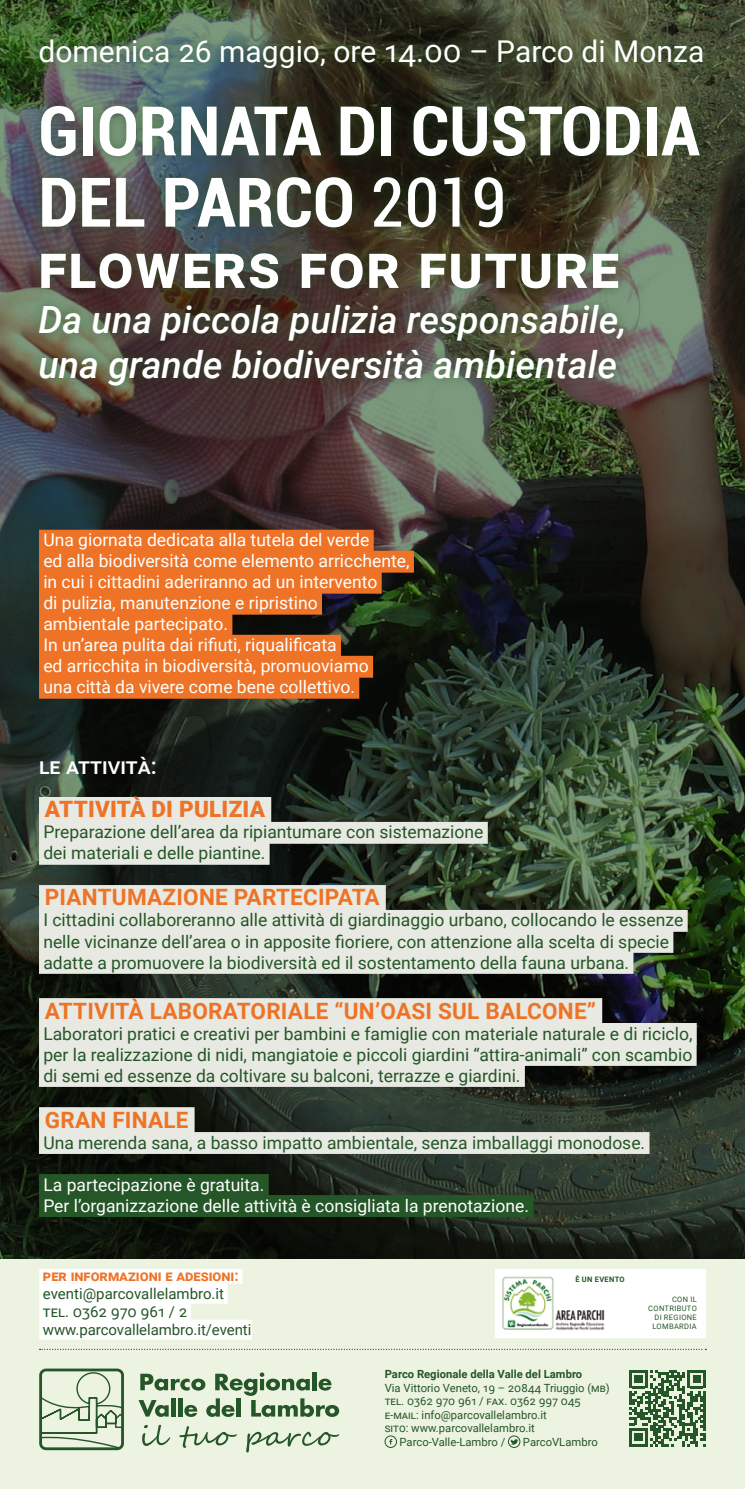
<style>
.page{position:relative;width:745px;height:1489px;background:#fff}
.page>*{position:absolute;margin:0;border:0;box-sizing:border-box;transform-origin:0 0}
.t1{font:700 condensed 71.25px/71.2px "Roboto";color:#fff}
.t2{font:700 60px "Roboto";color:#fff}
.t3{font:italic 500 37.5px/45px "Roboto";color:#fff}
.t4{font:30px "Roboto";color:#fff}
.t5{font:700 22.5px "Roboto";letter-spacing:.01em;color:#ee7326}
.t6{font:900 22.5px "Roboto";letter-spacing:.01em;color:#ee7326}
.t7{font:500 22.5px "Roboto";color:#fff}
.t8{font:17.5px/21px "Roboto";color:#255627}
.t9{font:17.5px/21px "Roboto";color:#fff}
.t10{font:15px/18px "Roboto";letter-spacing:-.005em;color:#255627}
.t11{font:700 15px "Roboto";color:#ee7326}
.t12{font:11.25px "Roboto";color:#255627}
.t13{font:700 11.25px "Roboto";color:#255627}
.t14{font:7.5px/9px "Roboto";letter-spacing:.045em;color:#255627;text-align:right}
.t15{font:700 7.5px "Roboto";letter-spacing:.045em;color:#255627}
.s1{font-weight:400}
</style>
<div class="page">
<img style="left:0;top:0;width:744px;height:1259px">
<div style="left:28px;top:28px;width:685px;height:369px;background:#255627;opacity:.5"></div>
<div style="left:39px;top:529px;width:334px;height:22px;background:#ee7326"></div>
<div style="left:39px;top:550px;width:374px;height:22px;background:#ee7326"></div>
<div style="left:39px;top:571px;width:342px;height:22px;background:#ee7326"></div>
<div style="left:39px;top:592px;width:283px;height:22px;background:#ee7326"></div>
<div style="left:39px;top:613px;width:193px;height:22px;background:#ee7326"></div>
<div style="left:39px;top:634px;width:302px;height:22px;background:#ee7326"></div>
<div style="left:39px;top:655px;width:334px;height:22px;background:#ee7326"></div>
<div style="left:39px;top:676px;width:320px;height:22px;background:#ee7326"></div>
<div style="left:39px;top:797px;width:232px;height:26px;background:#e7e9e2"></div>
<div style="left:39px;top:821px;width:448px;height:22px;background:#e7e9e2"></div>
<div style="left:39px;top:842px;width:230px;height:22px;background:#e7e9e2"></div>
<div style="left:39px;top:885px;width:346px;height:26px;background:#e7e9e2"></div>
<div style="left:39px;top:909px;width:648px;height:22px;background:#e7e9e2"></div>
<div style="left:39px;top:930px;width:634px;height:22px;background:#e7e9e2"></div>
<div style="left:39px;top:951px;width:594px;height:22px;background:#e7e9e2"></div>
<div style="left:39px;top:998px;width:562px;height:26px;background:#e7e9e2"></div>
<div style="left:39px;top:1022px;width:657px;height:22px;background:#e7e9e2"></div>
<div style="left:39px;top:1043px;width:657px;height:22px;background:#e7e9e2"></div>
<div style="left:39px;top:1064px;width:485px;height:22px;background:#e7e9e2"></div>
<div style="left:39px;top:1107px;width:155px;height:26px;background:#e7e9e2"></div>
<div style="left:39px;top:1131px;width:610px;height:22px;background:#e7e9e2"></div>
<div style="left:39px;top:1173px;width:229px;height:22px;background:#255627"></div>
<div style="left:39px;top:1194px;width:494px;height:22px;background:#255627"></div>
<div style="left:0;top:1259px;width:744px;height:229px;background:#ecf4e1"></div>
<svg style="left:43px;top:1372px;width:77px;height:73px"></svg>
<div style="left:39px;top:1368px;width:85px;height:81px;border:3px solid #255627;border-radius:5px"></div>
<svg style="left:142px;top:1424px;width:28px;height:21px"></svg>
<svg style="left:179px;top:1426px;width:58px;height:21px"></svg>
<svg style="left:246px;top:1431px;width:93px;height:21px"></svg>
<svg style="left:138px;top:1372px;width:201px;height:44px"></svg>
<svg style="left:389px;top:1439px;width:3px;height:5px"></svg>
<div style="left:384px;top:1435px;width:12px;height:12px;border:1px solid #255627;border-radius:50%"></div>
<svg style="left:510px;top:1438px;width:8px;height:6px"></svg>
<div style="left:508px;top:1435px;width:12px;height:12px;border:1px solid #255627;border-radius:50%"></div>
<svg style="left:629px;top:1370px;width:76px;height:76px"></svg>
<div style="left:39px;top:1268px;width:203px;height:15px;background:#fff"></div>
<div style="left:39px;top:1283px;width:189px;height:20px;background:#fff"></div>
<div style="left:39px;top:1301px;width:152px;height:20px;background:#fff"></div>
<div style="left:39px;top:1319px;width:213px;height:20px;background:#fff"></div>
<svg style="left:40px;top:1348px;width:662px;height:1px"></svg>
<div style="left:494px;top:1268px;width:211px;height:69px;background:#fff"></div>
<img style="left:502px;top:1276px;width:52px;height:53px">
<img style="left:555px;top:1310px;width:50px;height:20px">
<h3 class="t4" style="left:38px;top:30px;width:667px">domenica 26 maggio, ore 14.00 – Parco di Monza</h3>
<h1 class="t1" style="left:38px;top:93px;width:662px">GIORNATA DI CUSTODIA<br>DEL PARCO <span class="s1">2019</span></h1>
<h2 class="t2" style="left:38px;top:224px;width:581px">FLOWERS FOR FUTURE</h2>
<h3 class="t3" style="left:38px;top:296px;width:589px">Da una piccola pulizia responsabile, una grande biodiversità ambientale</h3>
<p class="t9" style="left:43px;top:529px;width:367px">Una giornata dedicata alla tutela del verde<br>ed alla biodiversità come elemento arricchente, in cui i cittadini aderiranno ad un intervento<br>di pulizia, manutenzione e ripristino<br>ambientale partecipato.<br>In un’area pulita dai rifiuti, riqualificata<br>ed arricchita in biodiversità, promuoviamo<br>una città da vivere come bene collettivo.</p>
<p class="t7" style="left:39px;top:750px;width:119px">Le attività:</p>
<p class="t6" style="left:45px;top:793px;width:222px">ATTIVITÀ DI PULIZIA</p>
<p class="t8" style="left:43px;top:821px;width:441px">Preparazione dell’area da ripiantumare con sistemazione dei materiali e delle piantine.</p>
<p class="t5" style="left:45px;top:881px;width:336px">PIANTUMAZIONE PARTECIPATA</p>
<p class="t8" style="left:43px;top:909px;width:641px">I cittadini collaboreranno alle attività di giardinaggio urbano, collocando le essenze nelle vicinanze dell’area o in apposite fioriere, con attenzione alla scelta di specie adatte a promuovere la biodiversità ed il sostentamento della fauna urbana.</p>
<p class="t5" style="left:45px;top:994px;width:552px">ATTIVITÀ LABORATORIALE “UN’OASI SUL BALCONE”</p>
<p class="t8" style="left:43px;top:1022px;width:650px;text-align:justify">Laboratori pratici e creativi per bambini e famiglie con materiale naturale e di riciclo, per la realizzazione di nidi, mangiatoie e piccoli giardini “attira-animali” con scambio di semi ed essenze da coltivare su balconi, terrazze e giardini.</p>
<p class="t5" style="left:45px;top:1103px;width:145px">GRAN FINALE</p>
<p class="t8" style="left:43px;top:1131px;width:603px">Una merenda sana, a basso impatto ambientale, senza imballaggi monodose.</p>
<p class="t9" style="left:43px;top:1173px;width:487px">La partecipazione è gratuita.<br>Per l’organizzazione delle attività è consigliata la prenotazione.</p>
<p class="t11" style="left:43px;top:1264px;width:197px">Per informazioni e adesioni:</p>
<p class="t10" style="left:43px;top:1283px;width:210px">eventi@parcovallelambro.it tel. 0362 970 961 / 2 www.parcovallelambro.it/eventi</p>
<p class="t15" style="left:575px;top:1273px;width:51px">È UN EVENTO</p>
<p class="t13" style="left:384px;top:1366px;width:199px">Parco Regionale della Valle del Lambro</p>
<p class="t12" style="left:384px;top:1379px;width:226px">Via Vittorio Veneto, 19 – 20844 Triuggio (MB)</p>
<p class="t12" style="left:384px;top:1393px;width:197px">Tel. 0362 970 961 / Fax. 0362 997 045</p>
<p class="t12" style="left:384px;top:1406px;width:163px">e-mail: info@parcovallelambro.it</p>
<p class="t12" style="left:384px;top:1420px;width:151px">sito: www.parcovallelambro.it</p>
<p class="t12" style="left:399px;top:1433px;width:107px">Parco-Valle-Lambro /</p>
<p class="t12" style="left:522px;top:1433px;width:76px">ParcoVLambro</p>
<p class="t14" style="left:647px;top:1293px;width:50px">CON IL<br>CONTRIBUTO<br>DI REGIONE<br>LOMBARDIA</p>
</div>
